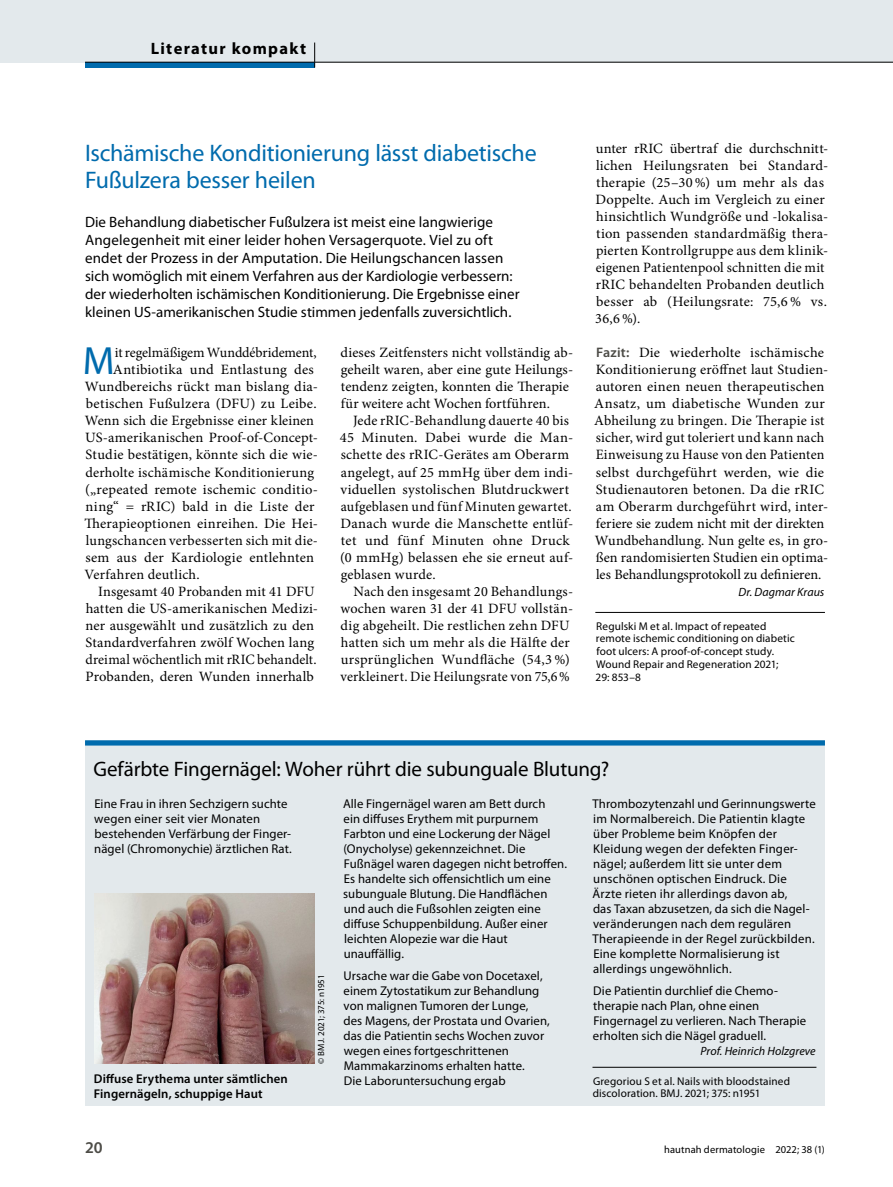
<style>
.page{position:relative;width:893px;height:1187px;background:#fff}
.page>*{position:absolute;margin:0;border:0;box-sizing:border-box;transform-origin:0 0}
.Para_Initial_2{font:39.45px "Myriad Pro";color:#006bad}
.Title_2{font:24px/27px "Myriad Pro";letter-spacing:-.01em;color:#006bad}
.Box_Heading_1{font:21px "Myriad Pro";letter-spacing:-.01em;color:#000}
.t1{font:700 16.5px "Myriad Pro";letter-spacing:.08em;color:#000}
.t2{font:600 16.5px "Myriad Pro";color:#4d4c47}
.Trailer_2{font:15px/18px "Myriad Pro";color:#000}
.Para_Indent{font:14.25px/17px "Minion Pro";letter-spacing:.01em;color:#000}
.SectionHeading_2_Dat{font:14.25px/17px "Minion Pro";letter-spacing:.01em;color:#000}
.Para_Initial_2-2{font:14.25px "Minion Pro";letter-spacing:.01em;color:#000}
.Para_Initial_2-3{font:14.25px "Minion Pro";letter-spacing:-.01em;color:#000}
.Para_x3{font:12.75px/15px "Myriad Pro";letter-spacing:.01em;color:#000}
.Image_Caption_x{font:600 12.75px/15px "Myriad Pro";letter-spacing:.01em;color:#000}
.Para_x3-2{font:italic 12px "Myriad Pro";letter-spacing:.005em;color:#000}
.SectionHeading_2_Dat-2{font:italic 12px "Myriad Pro";letter-spacing:.005em;color:#000}
.Source_x{font:11.25px/12.8px "Myriad Pro";letter-spacing:.01em;color:#000}
.t3{font:10.5px "Myriad Pro";letter-spacing:.01em;color:#000}
.Image_Source_x{font:9px "Myriad Pro";letter-spacing:-.015em;color:#000}
.s1{font-family:"Myriad Pro";font-weight:600;font-size:13.8px;color:#4d4c47}
</style>
<div class="page">
<div style="left:0;top:0;width:892px;height:62px;background:#e3e9ec"></div>
<div style="left:85px;top:740px;width:740px;height:366px;background:#e3e9ec"></div>
<div style="left:85px;top:740px;width:740px;height:5px;background:#006bad"></div>
<hr style="left:592px;top:1066px;width:224px;height:1px;background:#000">
<img style="left:95px;top:893px;width:220px;height:170px">
<hr style="left:595px;top:612px;width:230px;height:1px;background:#000">
<div style="left:85px;top:62px;width:230px;height:5px;background:#006bad"></div>
<hr style="left:85px;top:62px;width:230px;height:1px;background:#000">
<hr style="left:315px;top:62px;width:578px;height:1px;background:#000">
<svg style="left:314px;top:43px;width:1px;height:24px"></svg>
<p class="t1" style="left:151px;top:37px;width:157px">Literatur kompakt</p>
<p class="Title_2" style="left:85px;top:139px;width:453px">Ischämische Konditionierung lässt diabetische<br>Fußulzera besser heilen</p>
<p class="Trailer_2" style="left:85px;top:212px;width:436px">Die Behandlung diabetischer Fußulzera ist meist eine langwierige Angelegenheit mit einer leider hohen Versagerquote. Viel zu oft endet der Prozess in der Amputation. Die Heilungschancen lassen sich womöglich mit einem Verfahren aus der Kardiologie verbessern: der wiederholten ischämischen Konditionierung. Die Ergebnisse einer kleinen US-amerikanischen Studie stimmen jedenfalls zuversichtlich.</p>
<p class="Para_Initial_2" style="left:83px;top:337px;width:33px">M</p>
<p class="Para_Initial_2-3" style="left:115px;top:343px;width:203px">it regelmäßigem Wunddébridement,</p>
<p class="Para_Indent" style="left:341px;top:344px;width:234px">dieses Zeitfensters nicht vollständig ab&shy;geheilt waren, aber eine gute Heilungs&shy;tendenz zeigten, konnten die Therapie für weitere acht Wochen fortführen.</p>
<p class="Para_Indent" style="left:340px;top:412px;width:235px;text-indent:13px">Jede rRIC-Behandlung dauerte 40 bis 45 Minuten. Dabei wurde die Man&shy;schette des rRIC-Gerätes am Oberarm angelegt, auf 25 mmHg über dem indi&shy;viduellen systolischen Blutdruckwert aufgeblasen und fünf Minuten gewartet.<br>Danach wurde die Manschette entlüf&shy;tet und fünf Minuten ohne Druck (0 mmHg) belassen ehe sie erneut auf&shy;geblasen wurde.</p>
<p class="Para_Indent" style="left:341px;top:582px;width:234px;text-indent:13px">Nach den insgesamt 20 Behandlungs&shy;wochen waren 31 der 41 DFU vollstän&shy;dig abgeheilt. Die restlichen zehn DFU hatten sich um mehr als die Hälfte der ursprünglichen Wundfläche (54,3%) verkleinert. Die Heilungsrate von 75,6%</p>
<p class="Para_Initial_2-2" style="left:113px;top:360px;width:202px">Antibiotika und Entlastung des</p>
<p class="Para_Initial_2-2" style="left:85px;top:377px;width:235px">Wundbereichs rückt man bislang dia-</p>
<p class="Para_Initial_2-2" style="left:86px;top:394px;width:232px">betischen Fußulzera (DFU) zu Leibe.</p>
<p class="Para_Initial_2-2" style="left:85px;top:411px;width:231px">Wenn sich die Ergebnisse einer kleinen</p>
<p class="Para_Initial_2-2" style="left:85px;top:428px;width:234px">US-amerikanischen Proof-of-Concept-</p>
<p class="Para_Initial_2-2" style="left:86px;top:445px;width:234px">Studie bestätigen, könnte sich die wie-</p>
<p class="Para_Initial_2-2" style="left:85px;top:462px;width:230px">derholte ischämische Konditionierung</p>
<p class="Para_Initial_2-2" style="left:85px;top:479px;width:235px">(„repeated remote ischemic conditio-</p>
<p class="Para_Initial_2-2" style="left:86px;top:496px;width:230px">ning“ = rRIC) bald in die Liste der</p>
<p class="Para_Initial_2-2" style="left:85px;top:513px;width:235px">Therapieoptionen einreihen. Die Hei-</p>
<p class="Para_Initial_2-2" style="left:86px;top:530px;width:234px">lungschancen verbesserten sich mit die-</p>
<p class="Para_Initial_2-2" style="left:86px;top:547px;width:230px">sem aus der Kardiologie entlehnten</p>
<p class="Para_Initial_2-2" style="left:84px;top:564px;width:117px">Verfahren deutlich.</p>
<p class="Para_Indent" style="left:85px;top:582px;width:234px;text-indent:13px">Insgesamt 40 Probanden mit 41 DFU hatten die US-amerikanischen Medizi&shy;ner ausgewählt und zusätzlich zu den Standardverfahren zwölf Wochen lang dreimal wöchentlich mit rRIC behandelt.<br>Probanden, deren Wunden innerhalb</p>
<p class="Para_Indent" style="left:595px;top:140px;width:235px">unter rRIC übertraf die durchschnitt&shy;lichen Heilungsraten bei Standard&shy;therapie (25–30%) um mehr als das Doppelte. Auch im Vergleich zu einer hinsichtlich Wundgröße und -lokalisa&shy;tion passenden standardmäßig thera&shy;pierten Kontrollgruppe aus dem klinik&shy;eigenen Patientenpool schnitten die mit rRIC behandelten Probanden deutlich besser ab (Heilungsrate: 75,6% vs.<br>36,6%).</p>
<p class="SectionHeading_2_Dat" style="left:594px;top:344px;width:236px"><span class="s1">Fazit:</span> Die wiederholte ischämische Konditionierung eröffnet laut Studien&shy;autoren einen neuen therapeutischen Ansatz, um diabetische Wunden zur Abheilung zu bringen. Die Therapie ist sicher, wird gut toleriert und kann nach Einweisung zu Hause von den Patienten selbst durchgeführt werden, wie die Studienautoren betonen. Da die rRIC am Oberarm durchgeführt wird, inter&shy;feriere sie zudem nicht mit der direkten Wundbehandlung. Nun gelte es, in gro&shy;ßen randomisierten Studien ein optima&shy;les Behandlungsprotokoll zu definieren.</p>
<p class="SectionHeading_2_Dat-2" style="left:738px;top:584px;width:88px">Dr. Dagmar Kraus</p>
<p class="Source_x" style="left:596px;top:619px;width:201px">Regulski M et al. Impact of repeated remote ischemic conditioning on diabetic foot ulcers: A proof-of-concept study.<br>Wound Repair and Regeneration 2021;<br>29: 853–8</p>
<p class="Box_Heading_1" style="left:94px;top:756px;width:517px">Gefärbte Fingernägel: Woher rührt die subunguale Blutung?</p>
<p class="Para_x3" style="left:94px;top:796px;width:199px">Eine Frau in ihren Sechzigern suchte wegen einer seit vier Monaten bestehenden Verfärbung der Finger&shy;nägel (Chromonychie) ärztlichen Rat.</p>
<p class="Para_x3" style="left:343px;top:796px;width:226px">Alle Fingernägel waren am Bett durch<br>ein diffuses Erythem mit purpurnem Farbton und eine Lockerung der Nägel (Onycholyse) gekennzeichnet. Die Fußnägel waren dagegen nicht betroffen.<br>Es handelte sich offensichtlich um eine subunguale Blutung. Die Handflächen und auch die Fußsohlen zeigten eine diffuse Schuppenbildung. Außer einer leichten Alopezie war die Haut unauffällig.</p>
<p class="Para_x3" style="left:343px;top:967px;width:208px">Ursache war die Gabe von Docetaxel, einem Zytostatikum zur Behandlung von malignen Tumoren der Lunge, des Magens, der Prostata und Ovarien, das die Patientin sechs Wochen zuvor wegen eines fortgeschrittenen Mammakarzinoms erhalten hatte.<br>Die Laboruntersuchung ergab</p>
<p class="Para_x3" style="left:592px;top:796px;width:225px">Thrombozytenzahl und Gerinnungswerte im Normalbereich. Die Patientin klagte über Probleme beim Knöpfen der Kleidung wegen der defekten Finger&shy;nägel; außerdem litt sie unter dem unschönen optischen Eindruck. Die Ärzte rieten ihr allerdings davon ab,<br>das Taxan abzusetzen, da sich die Nagel&shy;veränderungen nach dem regulären Therapieende in der Regel zurückbilden.<br>Eine komplette Normalisierung ist allerdings ungewöhnlich.</p>
<p class="Para_x3" style="left:593px;top:982px;width:215px">Die Patientin durchlief die Chemo&shy;therapie nach Plan, ohne einen Fingernagel zu verlieren. Nach Therapie erholten sich die Nägel graduell.</p>
<p class="Para_x3-2" style="left:700px;top:1043px;width:117px">Prof. Heinrich Holzgreve</p>
<p class="Source_x" style="left:593px;top:1074px;width:199px">Gregoriou S et al. Nails with bloodstained discoloration. BMJ. 2021; 375: n1951</p>
<p class="Image_Source_x" style="left:316px;top:1063px;width:91px;rotate:-90deg">© BMJ. 2021; 375: n1951</p>
<p class="Image_Caption_x" style="left:94px;top:1070px;width:196px">Diffuse Erythema unter sämtlichen<br>Fingernägeln, schuppige Haut</p>
<p class="t2" style="left:85px;top:1136px;width:19px">20</p>
<p class="t3" style="left:664px;top:1142px;width:162px">hautnah dermatologie 2022; 38 (1)</p>
</div>
